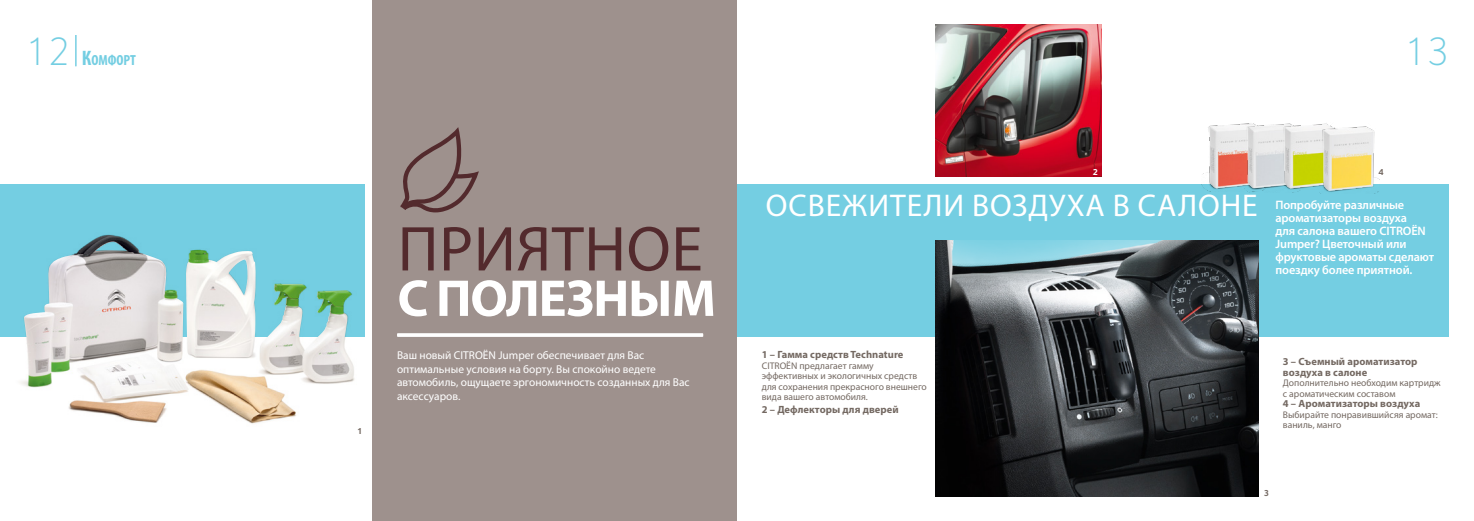
<style>
.page{position:relative;width:1474px;height:521px;background:#fff}
.page>*{position:absolute;margin:0;border:0;box-sizing:border-box;transform-origin:0 0}
.t1{font:63.88px "Myriad Pro";letter-spacing:.01em;color:#532a2d}
.t2{font:700 52.24px "Myriad Pro";letter-spacing:-.02em;color:#fff}
.t3{font:300 42.7px "Citroen";color:#74cee2}
.t4{font:31.5px "Myriad Pro";letter-spacing:.03em;color:#fff}
.t5{font:700 condensed 14.7px "Myriad Pro";color:#74cee2}
.t6{font:600 12.25px/13.1px "Myriad Pro";letter-spacing:-.01em;color:#fff}
.t7{font:11.38px/13.7px "Myriad Pro";color:#fff}
.t8{font:700 10.5px/10.5px "Myriad Pro";letter-spacing:.005em;color:#746962}
.t9{font:9.62px/10.5px "Myriad Pro";color:#746962}
.t10{font:700 9.28px "Citroen";color:#746962}
.t11{font:700 9.28px "Citroen";color:#fff}
.s1{font-size:21px}
</style>
<div class="page">
<div style="left:724px;top:184px;width:725px;height:152px;background:#74cee2"></div>
<div style="left:0;top:184px;width:365px;height:152px;background:#74cee2"></div>
<hr style="left:75px;top:35px;width:1px;height:31px;background:#74cee2">
<img style="left:935px;top:25px;width:166px;height:152px">
<img style="left:11px;top:234px;width:354px;height:190px">
<img style="left:24px;top:235px;width:175px;height:151px">
<div style="left:372px;top:0;width:365px;height:521px;background:#9e918d"></div>
<svg style="left:397px;top:333px;width:306px;height:4px"></svg>
<svg style="left:400px;top:127px;width:79px;height:85px"></svg>
<img style="left:1201px;top:123px;width:43px;height:68px">
<img style="left:1244px;top:123px;width:55px;height:69px">
<img style="left:1282px;top:123px;width:37px;height:67px">
<img style="left:1319px;top:123px;width:60px;height:71px">
<img style="left:935px;top:241px;width:323px;height:255px">
<h3 class="t3" style="left:25px;top:23px;width:47px">12</h3>
<h3 class="t3" style="left:1403px;top:23px;width:47px">13</h3>
<h3 class="t5" style="left:82px;top:51px;width:55px"><span class="s1">К</span>омфорт</h3>
<p class="t10" style="left:357px;top:424px;width:7px">1</p>
<h1 class="t1" style="left:397px;top:210px;width:306px">ПРИЯТНОЕ</h1>
<h2 class="t2" style="left:397px;top:264px;width:320px">С ПОЛЕЗНЫМ</h2>
<p class="t7" style="left:397px;top:348px;width:294px">Ваш новый CITROËN Jumper обеспечивает для Вас оптимальные условия на борту. Вы спокойно ведете автомобиль, ощущаете эргономичность созданных для Вас аксессуаров.</p>
<p class="t11" style="left:1092px;top:165px;width:7px">2</p>
<h3 class="t4" style="left:766px;top:186px;width:493px">ОСВЕЖИТЕЛИ ВОЗДУХА В САЛОНЕ</h3>
<p class="t10" style="left:1378px;top:165px;width:7px">4</p>
<p class="t6" style="left:1275px;top:198px;width:160px">Попробуйте различные ароматизаторы воздуха<br>для салона вашего CITROËN<br>Jumper? Цветочный или фруктовые ароматы сделают поездку более приятной.</p>
<p class="t8" style="left:761px;top:349px;width:143px">1 – Гамма средств Technature</p>
<p class="t9" style="left:761px;top:360px;width:166px">CITROËN предлагает гамму эффективных и экологичных средств для сохранения прекрасного внешнего вида вашего автомобиля.</p>
<p class="t8" style="left:761px;top:404px;width:138px">2 – Дефлекторы для дверей</p>
<p class="t8" style="left:1282px;top:356px;width:136px">3 – Съемный ароматизатор воздуха в салоне</p>
<p class="t9" style="left:1282px;top:378px;width:159px">Дополнительно необходим картридж с ароматическим составом</p>
<p class="t8" style="left:1282px;top:398px;width:139px">4 – Ароматизаторы воздуха</p>
<p class="t9" style="left:1282px;top:409px;width:156px">Выбирайте понравившийсяя аромат: ваниль, манго</p>
<p class="t10" style="left:1263px;top:486px;width:7px">3</p>
</div>
